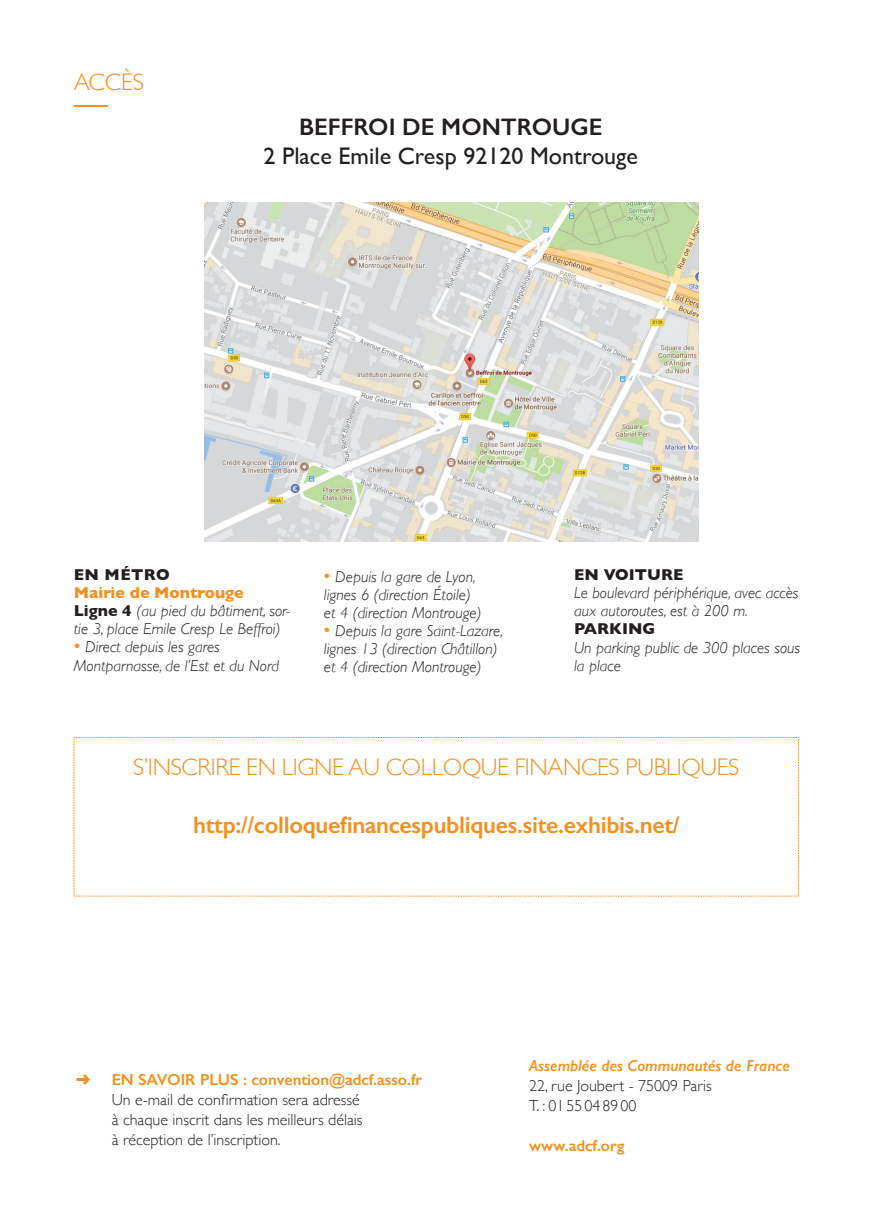
<style>
.page{position:relative;width:874px;height:1225px;background:#fff}
.page>*{position:absolute;margin:0;border:0;box-sizing:border-box;transform-origin:0 0}
.t1{font:600 24px "Gill Sans";letter-spacing:-.01em;color:#f68f1e}
.t2{font:300 24px "Gill Sans";letter-spacing:-.01em;color:#f68f1e}
.t3{font:24px "Gill Sans";color:#231f20}
.t4{font:600 24px "Gill Sans";color:#231f20}
.t5{font:italic 300 16px/18px "Gill Sans";color:#231f20}
.t6{font:300 16px/20px "Gill Sans";color:#231f20}
.t7{font:600 16px "Gill Sans";color:#f68f1e}
.t8{font:italic 600 16px "Gill Sans";color:#f68f1e}
.t9{font:700 16px "Gill Sans";color:#231f20}
.s1{font-weight:700;font-style:normal;color:#f68f1e}
.s2{font-weight:700;font-style:normal}
.s3{font-weight:400;font-style:normal;font-size:18px;color:#f68f1e}
</style>
<div class="page">
<hr style="left:74px;top:105px;width:34px;height:2px;background:#f68f1e">
<svg style="left:73px;top:737px;width:725px;height:159px"></svg>
<img style="left:204px;top:203px;width:493px;height:338px">
<h1 class="t2" style="left:74px;top:69px;width:72px">ACCÈS</h1>
<h1 class="t4" style="left:299px;top:112px;width:305px">BEFFROI DE MONTROUGE</h1>
<h1 class="t3" style="left:263px;top:142px;width:376px">2 Place Emile Cresp 92120 Montrouge</h1>
<p class="t9" style="left:74px;top:566px;width:97px">EN MÉTRO</p>
<p class="t5" style="left:74px;top:584px;width:218px"><span class="s1">Mairie de Montrouge<br></span><span class="s2">Ligne 4</span> (au pied du bâtiment, sor&shy;tie 3, place Emile Cresp Le Beffroi)</p>
<p class="t5" style="left:74px;top:638px;width:206px"><span class="s3">•</span> Direct depuis les gares<br>Montparnasse, de l’Est et du Nord</p>
<p class="t5" style="left:324px;top:567px;width:159px"><span class="s3">•</span> Depuis la gare de Lyon, lignes 6 (direction Étoile) et 4 (direction Montrouge)</p>
<p class="t5" style="left:324px;top:621px;width:181px"><span class="s3">•</span> Depuis la gare Saint-Lazare, lignes 13 (direction Châtillon) et 4 (direction Montrouge)</p>
<p class="t9" style="left:573px;top:566px;width:111px">EN VOITURE</p>
<p class="t5" style="left:573px;top:584px;width:226px">Le boulevard périphérique, avec accès aux autoroutes, est à 200 m.</p>
<p class="t9" style="left:573px;top:620px;width:83px">PARKING</p>
<p class="t5" style="left:573px;top:638px;width:227px">Un parking public de 300 places sous la place</p>
<h1 class="t2" style="left:133px;top:753px;width:607px">S’INSCRIRE EN LIGNE AU COLLOQUE FINANCES PUBLIQUES</h1>
<h1 class="t1" style="left:193px;top:810px;width:487px">http://colloquefinancespubliques.site.exhibis.net/</h1>
<p class="t7" style="left:112px;top:1070px;width:312px">EN SAVOIR PLUS : convention@adcf.asso.fr</p>
<p class="t6" style="left:112px;top:1090px;width:252px">Un e-mail de confirmation sera adressé à chaque inscrit dans les meilleurs délais à réception de l’inscription.</p>
<p class="t8" style="left:529px;top:1055px;width:262px">Assemblée des Communautés de France</p>
<p class="t6" style="left:529px;top:1075px;width:184px">22, rue Joubert - 75009 Paris<br>T. : 0155048900</p>
<p class="t7" style="left:529px;top:1135px;width:97px">www.adcf.org</p>
</div>
